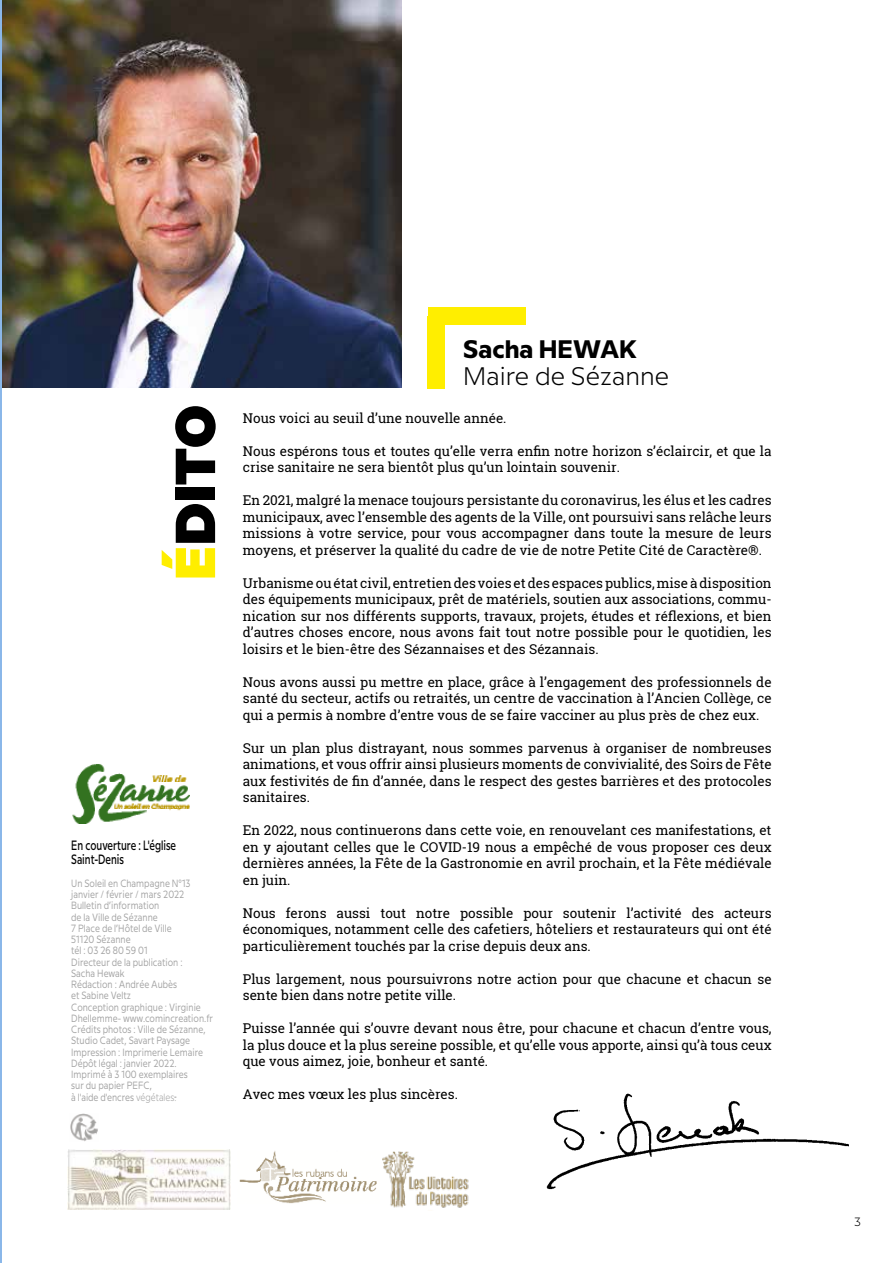
<style>
.page{position:relative;width:893px;height:1263px;background:#fff}
.page>*{position:absolute;margin:0;border:0;box-sizing:border-box;transform-origin:0 0}
.t1{font:900 56.25px "Milliard";color:#000}
.t2{font:300 25.35px "Milliard";color:#000}
.t3{font:700 25.35px "Milliard";color:#000}
.t4{font:13.5px/16.5px "Roboto Slab";color:#000;text-align:justify}
.t5{font:500 13.5px/13.5px "Milliard";color:#000;scale:.72 1}
.t6{font:300 12px "Milliard";color:#000}
.t7{font:10.5px/11.2px "Milliard";color:#a0a0a0;scale:.82 1}
.s1{color:#fe0}
.s2{font-weight:300}
</style>
<div class="page">
<img style="left:1px;top:0;width:401px;height:388px">
<hr style="left:0;top:0;width:1px;height:1263px;background:#8ab7e9">
<div style="left:428px;top:316px;width:17px;height:72px;background:#fe0"></div>
<div style="left:428px;top:308px;width:98px;height:17px;background:#fe0"></div>
<img style="left:68px;top:1150px;width:162px;height:59px">
<img style="left:239px;top:1151px;width:138px;height:53px">
<svg style="left:382px;top:1151px;width:87px;height:57px"></svg>
<img style="left:70px;top:1113px;width:28px;height:28px">
<img style="left:546px;top:1093px;width:303px;height:97px">
<img style="left:72px;top:764px;width:118px;height:59px">
<h1 class="t1" style="left:151px;top:580px;width:176px;rotate:-90deg"><span class="s1">É</span>DITO</h1>
<p class="t5" style="left:71px;top:838px;width:147px">En couverture : L'église<br>Saint-Denis</p>
<p class="t7" style="left:71px;top:877px;width:175px">Un Soleil en Champagne N°13 janvier / février / mars 2022<br>Bulletin d’information<br>de la Ville de Sézanne<br>7 Place de l’Hôtel de Ville<br>51120 Sézanne<br>tél : 03 26 80 59 01<br>Directeur de la publication :<br>Sacha Hewak<br>Rédaction : Andrée Aubès<br>et Sabine Veltz<br>Conception graphique : Virginie<br>Dhellemme- www.comincreation.fr<br>Crédits photos : Ville de Sézanne,<br>Studio Cadet, Savart Paysage<br>Impression : Imprimerie Lemaire<br>Dépôt légal : janvier 2022.<br>Imprimé à 3 100 exemplaires<br>sur du papier PEFC,<br>à l'aide d'encres <span class="s2">végétales.</span></p>
<h2 class="t3" style="left:463px;top:330px;width:175px">Sacha HEWAK</h2>
<h2 class="t2" style="left:463px;top:358px;width:207px">Maire de Sézanne</h2>
<p class="t4" style="left:243px;top:409px;width:265px">Nous voici au seuil d’une nouvelle année.</p>
<p class="t4" style="left:243px;top:442px;width:530px">Nous espérons tous et toutes qu’elle verra enfin notre horizon s’éclaircir, et que la crise sanitaire ne sera bientôt plus qu’un lointain souvenir.</p>
<p class="t4" style="left:243px;top:492px;width:530px">En 2021, malgré la menace toujours persistante du coronavirus, les élus et les cadres municipaux, avec l’ensemble des agents de la Ville, ont poursuivi sans relâche leurs missions à votre service, pour vous accompagner dans toute la mesure de leurs moyens, et préserver la qualité du cadre de vie de notre Petite Cité de Caractère®.</p>
<p class="t4" style="left:243px;top:574px;width:530px">Urbanisme ou état civil, entretien des voies et des espaces publics, mise à disposition des équipements municipaux, prêt de matériels, soutien aux associations, commu&shy;nication sur nos différents supports, travaux, projets, études et réflexions, et bien d’autres choses encore, nous avons fait tout notre possible pour le quotidien, les loisirs et le bien-être des Sézannaises et des Sézannais.</p>
<p class="t4" style="left:243px;top:673px;width:530px">Nous avons aussi pu mettre en place, grâce à l’engagement des professionnels de santé du secteur, actifs ou retraités, un centre de vaccination à l’Ancien Collège, ce qui a permis à nombre d’entre vous de se faire vacciner au plus près de chez eux.</p>
<p class="t4" style="left:243px;top:739px;width:530px">Sur un plan plus distrayant, nous sommes parvenus à organiser de nombreuses animations, et vous offrir ainsi plusieurs moments de convivialité, des Soirs de Fête aux festivités de fin d’année, dans le respect des gestes barrières et des protocoles sanitaires.</p>
<p class="t4" style="left:243px;top:822px;width:530px">En 2022, nous continuerons dans cette voie, en renouvelant ces manifestations, et en y ajoutant celles que le COVID-19 nous a empêché de vous proposer ces deux dernières années, la Fête de la Gastronomie en avril prochain, et la Fête médiévale en juin.</p>
<p class="t4" style="left:243px;top:904px;width:530px">Nous ferons aussi tout notre possible pour soutenir l’activité des acteurs économiques, notamment celle des cafetiers, hôteliers et restaurateurs qui ont été particulièrement touchés par la crise depuis deux ans.</p>
<p class="t4" style="left:243px;top:970px;width:530px">Plus largement, nous poursuivrons notre action pour que chacune et chacun se sente bien dans notre petite ville.</p>
<p class="t4" style="left:243px;top:1020px;width:530px">Puisse l’année qui s’ouvre devant nous être, pour chacune et chacun d’entre vous, la plus douce et la plus sereine possible, et qu’elle vous apporte, ainsi qu’à tous ceux que vous aimez, joie, bonheur et santé.</p>
<p class="t4" style="left:243px;top:1086px;width:217px">Avec mes vœux les plus sincères.</p>
<p class="t6" style="left:854px;top:1213px;width:8px">3</p>
</div>
